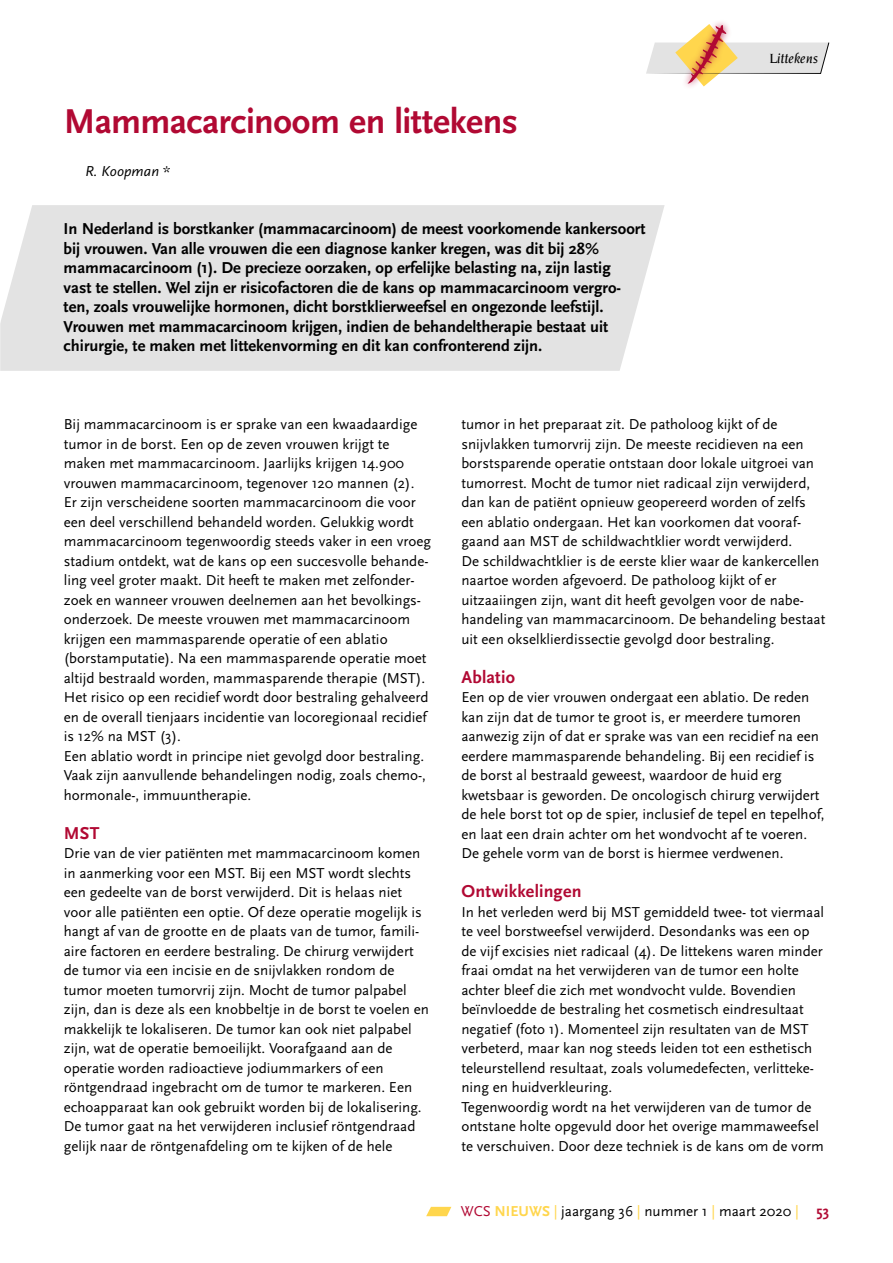
<style>
.page{position:relative;width:893px;height:1263px;background:#fff}
.page>*{position:absolute;margin:0;border:0;box-sizing:border-box;transform-origin:0 0}
.t1{font:700 36px "Scala Sans";letter-spacing:-.01em;color:#b10933}
.t2{font:700 18px "Scala Sans";letter-spacing:.01em;color:#b10933}
.t3{font:700 16.5px/19.5px "Scala Sans";color:#000}
.t4{font:15px/19.5px "Scala Sans";color:#000}
.t5{font:italic 15px "Scala Sans";color:#000}
.t6{font:italic 500 14.25px "Novarese Std";color:#000}
.s1{color:#b10933}
.s2{font-weight:700;color:#ffd64d}
.s3{color:#ffd64d}
.s4{font-weight:700;color:#b10933}
</style>
<div class="page">
<svg style="left:426px;top:1207px;width:25px;height:9px"></svg>
<svg style="left:646px;top:24px;width:184px;height:62px"></svg>
<div style="left:1px;top:205px;width:664px;height:166px;background:#e3e3e3"></div>
<hr style="left:0;top:0;width:1px;height:460px;background:#004b93">
<svg style="left:0;top:312px;width:1px;height:148px"></svg>
<h1 class="t1" style="left:64px;top:102px;width:456px">Mammacarcinoom en littekens</h1>
<p class="t5" style="left:85px;top:163px;width:87px">R. Koopman *</p>
<p class="t3" style="left:64px;top:220px;width:583px">In Nederland is borstkanker (mammacarcinoom) de meest voorkomende kankersoort bij vrouwen. Van alle vrouwen die een diagnose kanker kregen, was dit bij 28% mammacarcinoom (1). De precieze oorzaken, op erfelijke belasting na, zijn lastig<br>vast te stellen. Wel zijn er risicofactoren die de kans op mammacarcinoom vergro&shy;ten, zoals vrouwelijke hormonen, dicht borstklierweefsel en ongezonde leefstijl.<br>Vrouwen met mammacarcinoom krijgen, indien de behandeltherapie bestaat uit chirurgie, te maken met littekenvorming en dit kan confronterend zijn.</p>
<p class="t6" style="left:769px;top:50px;width:50px">Littekens</p>
<p class="t4" style="left:64px;top:415px;width:369px">Bij mammacarcinoom is er sprake van een kwaadaardige tumor in de borst. Een op de zeven vrouwen krijgt te maken met mammacarcinoom. Jaarlijks krijgen 14.900 vrouwen mammacarcinoom, tegenover 120 mannen (2).<br>Er zijn verscheidene soorten mammacarcinoom die voor een deel verschillend behandeld worden. Gelukkig wordt mammacarcinoom tegenwoordig steeds vaker in een vroeg stadium ontdekt, wat de kans op een succesvolle behande&shy;ling veel groter maakt. Dit heeft te maken met zelfonder&shy;zoek en wanneer vrouwen deelnemen aan het bevolkings&shy;onderzoek. De meeste vrouwen met mammacarcinoom krijgen een mammasparende operatie of een ablatio (borstamputatie). Na een mammasparende operatie moet altijd bestraald worden, mammasparende therapie (MST).<br>Het risico op een recidief wordt door bestraling gehalveerd en de overall tienjaars incidentie van locoregionaal recidief is 12% na MST (3).<br>Een ablatio wordt in principe niet gevolgd door bestraling.<br>Vaak zijn aanvullende behandelingen nodig, zoals chemo-, hormonale-, immuuntherapie.</p>
<p class="t2" style="left:64px;top:823px;width:37px">MST</p>
<p class="t4" style="left:64px;top:844px;width:367px">Drie van de vier patiënten met mammacarcinoom komen in aanmerking voor een MST. Bij een MST wordt slechts een gedeelte van de borst verwijderd. Dit is helaas niet voor alle patiënten een optie. Of deze operatie mogelijk is hangt af van de grootte en de plaats van de tumor, famili&shy;aire factoren en eerdere bestraling. De chirurg verwijdert de tumor via een incisie en de snijvlakken rondom de tumor moeten tumorvrij zijn. Mocht de tumor palpabel zijn, dan is deze als een knobbeltje in de borst te voelen en makkelijk te lokaliseren. De tumor kan ook niet palpabel zijn, wat de operatie bemoeilijkt. Voorafgaand aan de operatie worden radioactieve jodiummarkers of een röntgendraad ingebracht om de tumor te markeren. Een echoapparaat kan ook gebruikt worden bij de lokalisering.<br>De tumor gaat na het verwijderen inclusief röntgendraad gelijk naar de röntgenafdeling om te kijken of de hele</p>
<p class="t4" style="left:461px;top:415px;width:365px">tumor in het preparaat zit. De patholoog kijkt of de snijvlakken tumorvrij zijn. De meeste recidieven na een borstsparende operatie ontstaan door lokale uitgroei van tumorrest. Mocht de tumor niet radicaal zijn verwijderd, dan kan de patiënt opnieuw geopereerd worden of zelfs een ablatio ondergaan. Het kan voorkomen dat vooraf&shy;gaand aan MST de schildwachtklier wordt verwijderd.<br>De schildwachtklier is de eerste klier waar de kankercellen naartoe worden afgevoerd. De patholoog kijkt of er uitzaaiingen zijn, want dit heeft gevolgen voor de nabe&shy;handeling van mammacarcinoom. De behandeling bestaat uit een okselklierdissectie gevolgd door bestraling.</p>
<p class="t2" style="left:461px;top:667px;width:55px">Ablatio</p>
<p class="t4" style="left:461px;top:688px;width:365px">Een op de vier vrouwen ondergaat een ablatio. De reden kan zijn dat de tumor te groot is, er meerdere tumoren aanwezig zijn of dat er sprake was van een recidief na een eerdere mammasparende behandeling. Bij een recidief is de borst al bestraald geweest, waardoor de huid erg kwetsbaar is geworden. De oncologisch chirurg verwijdert de hele borst tot op de spier, inclusief de tepel en tepelhof, en laat een drain achter om het wondvocht af te voeren.<br>De gehele vorm van de borst is hiermee verdwenen.</p>
<p class="t2" style="left:461px;top:882px;width:122px">Ontwikkelingen</p>
<p class="t4" style="left:461px;top:902px;width:364px">In het verleden werd bij MST gemiddeld twee- tot viermaal te veel borstweefsel verwijderd. Desondanks was een op de vijf excisies niet radicaal (4). De littekens waren minder fraai omdat na het verwijderen van de tumor een holte achter bleef die zich met wondvocht vulde. Bovendien beïnvloedde de bestraling het cosmetisch eindresultaat negatief (foto 1). Momenteel zijn resultaten van de MST verbeterd, maar kan nog steeds leiden tot een esthetisch teleurstellend resultaat, zoals volumedefecten, verlitteke&shy;ning en huidverkleuring.<br>Tegenwoordig wordt na het verwijderen van de tumor de ontstane holte opgevuld door het overige mammaweefsel te verschuiven. Door deze techniek is de kans om de vorm</p>
<p class="t4" style="left:461px;top:1202px;width:370px"><span class="s1">WCS</span> <span class="s2">NIEUWS</span> <span class="s3">|</span> jaargang 36 <span class="s3">|</span> nummer 1 <span class="s3">|</span> maart 2020 <span class="s3">|</span> <span class="s4">53</span></p>
</div>
